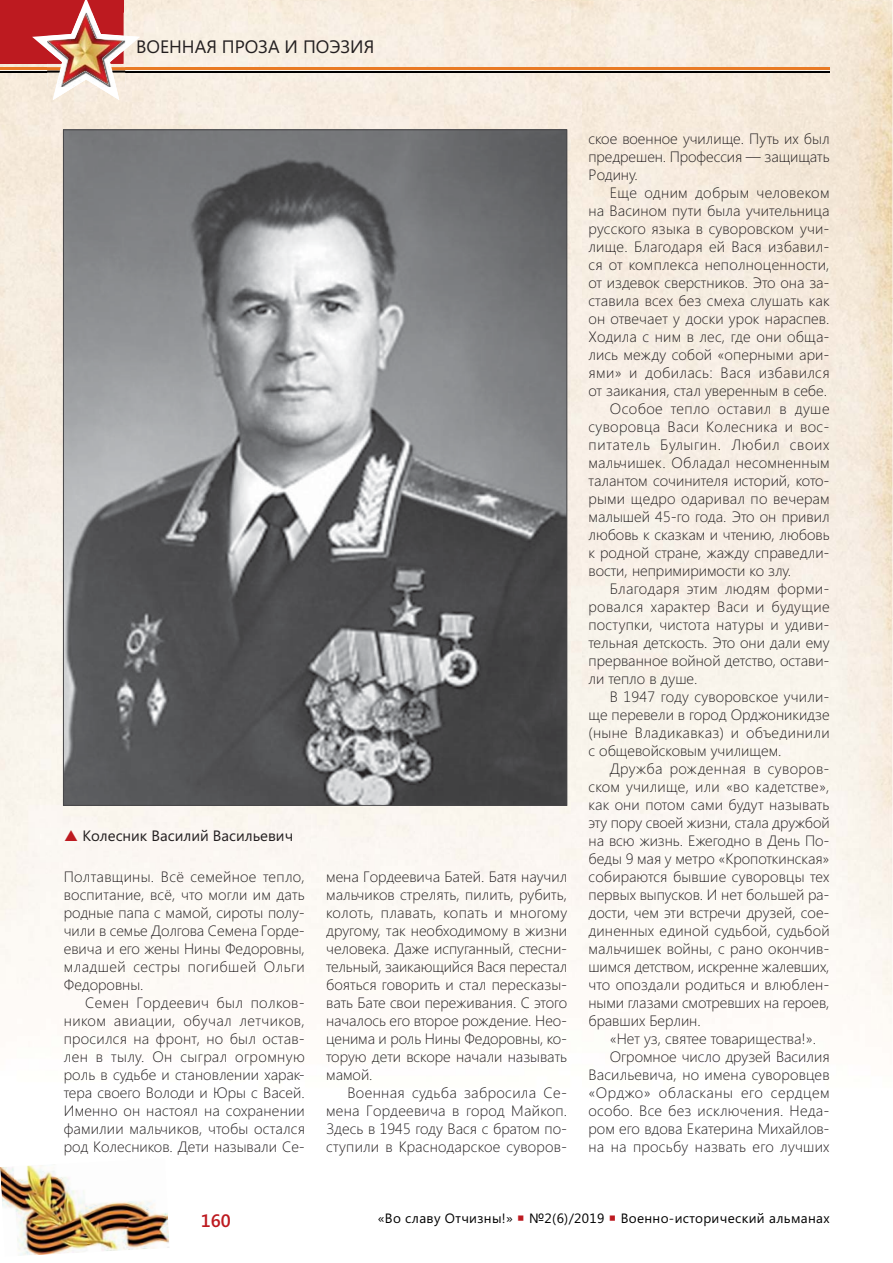
<style>
.page{position:relative;width:893px;height:1263px;background:#fff}
.page>*{position:absolute;margin:0;border:0;box-sizing:border-box;transform-origin:0 0}
.t1{font:18px "Segoe UI";color:#231f20}
.t2{font:600 18px "Segoe UI";color:#bd1a20}
.t3{font:300 15px/18px "Segoe UI";letter-spacing:.005em;color:#231f20;text-align:justify}
.t4{font:300 15px "Segoe UI";letter-spacing:.025em;color:#231f20}
.t5{font:300 15px "Segoe UI";letter-spacing:.03em;color:#231f20}
.t6{font:300 15px "Segoe UI";letter-spacing:.05em;color:#231f20}
.t7{font:15px "Segoe UI";color:#231f20}
.t8{font:13.5px "Segoe UI";letter-spacing:.025em;color:#000}
</style>
<div class="page">
<img style="left:0;top:0;width:892px;height:1024px">
<div style="left:0;top:0;width:123px;height:64px;background:#bd1a20"></div>
<hr style="left:0;top:67px;width:829px;height:3px;background:#e97a24">
<hr style="left:0;top:71px;width:829px;height:1px;background:#000">
<svg style="left:32px;top:0;width:108px;height:100px"></svg>
<img style="left:116px;top:13px;width:9px;height:74px">
<img style="left:85px;top:13px;width:38px;height:51px">
<img style="left:116px;top:67px;width:9px;height:5px">
<img style="left:47px;top:41px;width:69px;height:46px">
<img style="left:47px;top:13px;width:38px;height:28px">
<img style="left:47px;top:29px;width:32px;height:12px">
<img style="left:62px;top:71px;width:17px;height:14px">
<img style="left:0;top:1164px;width:169px;height:92px">
<img style="left:65px;top:131px;width:500px;height:673px">
<svg style="left:65px;top:830px;width:12px;height:11px"></svg>
<p class="t1" style="left:136px;top:36px;width:240px">ВОЕННАЯ ПРОЗА И ПОЭЗИЯ</p>
<p class="t7" style="left:83px;top:827px;width:212px">Колесник Василий Васильевич</p>
<p class="t3" style="left:64px;top:869px;width:242px">Полтавщины. Всё семейное тепло, воспитание, всё, что могли им дать родные папа с мамой, сироты полу&shy;чили в семье Долгова Семена Горде&shy;евича и его жены Нины Федоровны, младшей сестры погибшей Ольги Федоровны.</p>
<p class="t3" style="left:64px;top:995px;width:242px;text-indent:21px">Семен Гордеевич был полков&shy;ником авиации, обучал летчиков, просился на фронт, но был остав&shy;лен в тылу. Он сыграл огромную роль в судьбе и становлении харак&shy;тера своего Володи и Юры с Васей.<br>Именно он настоял на сохранении фамилии мальчиков, чтобы остался род Колесников. Дети называли Се-</p>
<p class="t3" style="left:326px;top:869px;width:242px">мена Гордеевича Батей. Батя научил мальчиков стрелять, пилить, рубить, колоть, плавать, копать и многому другому, так необходимому в жизни человека. Даже испуганный, стесни&shy;тельный, заикающийся Вася перестал бояться говорить и стал пересказы&shy;вать Бате свои переживания. С этого началось его второе рождение. Нео&shy;ценима и роль Нины Федоровны, ко&shy;торую дети вскоре начали называть мамой.</p>
<p class="t3" style="left:326px;top:1085px;width:242px;text-indent:21px">Военная судьба забросила Се&shy;мена Гордеевича в город Майкоп.<br>Здесь в 1945 году Вася с братом по&shy;ступили в Краснодарское суворов-</p>
<p class="t3" style="left:588px;top:131px;width:243px">ское военное училище. Путь их был предрешен. Профессия — защищать Родину.</p>
<p class="t4" style="left:609px;top:187px;width:221px">Еще одним добрым человеком</p>
<p class="t3" style="left:588px;top:203px;width:242px">на Васином пути была учительница</p>
<p class="t3" style="left:588px;top:221px;width:242px">русского языка в суворовском учи-</p>
<p class="t3" style="left:588px;top:239px;width:242px">лище. Благодаря ей Вася избавил-</p>
<p class="t3" style="left:588px;top:257px;width:242px">ся от комплекса неполноценности,</p>
<p class="t3" style="left:588px;top:275px;width:242px">от издевок сверстников. Это она за-</p>
<p class="t3" style="left:588px;top:293px;width:242px">ставила всех без смеха слушать как</p>
<p class="t3" style="left:588px;top:311px;width:242px">он отвечает у доски урок нараспев.</p>
<p class="t3" style="left:588px;top:329px;width:242px">Ходила с ним в лес, где они обща-</p>
<p class="t3" style="left:588px;top:347px;width:242px">лись между собой «оперными ари-</p>
<p class="t4" style="left:588px;top:367px;width:242px">ями» и добилась: Вася избавился</p>
<p class="t3" style="left:588px;top:383px;width:240px">от заикания, стал уверенным в себе.</p>
<p class="t5" style="left:609px;top:403px;width:221px">Особое тепло оставил в душе</p>
<p class="t4" style="left:588px;top:421px;width:242px">суворовца Васи Колесника и вос-</p>
<p class="t6" style="left:588px;top:439px;width:242px">питатель Булыгин. Любил своих</p>
<p class="t3" style="left:588px;top:455px;width:242px">мальчишек. Обладал несомненным</p>
<p class="t3" style="left:588px;top:473px;width:242px">талантом сочинителя историй, кото-</p>
<p class="t3" style="left:588px;top:491px;width:242px">рыми щедро одаривал по вечерам</p>
<p class="t3" style="left:588px;top:509px;width:242px">малышей 45-го года. Это он привил</p>
<p class="t3" style="left:588px;top:527px;width:242px">любовь к сказкам и чтению, любовь</p>
<p class="t3" style="left:588px;top:545px;width:242px">к родной стране, жажду справедли-</p>
<p class="t3" style="left:588px;top:563px;width:204px">вости, непримиримости ко злу.</p>
<p class="t4" style="left:609px;top:583px;width:221px">Благодаря этим людям форми-</p>
<p class="t4" style="left:588px;top:601px;width:242px">ровался характер Васи и будущие</p>
<p class="t3" style="left:588px;top:617px;width:242px">поступки, чистота натуры и удиви-</p>
<p class="t3" style="left:588px;top:635px;width:242px">тельная детскость. Это они дали ему</p>
<p class="t3" style="left:588px;top:653px;width:242px">прерванное войной детство, остави-</p>
<p class="t3" style="left:588px;top:671px;width:110px">ли тепло в душе.</p>
<p class="t3" style="left:609px;top:689px;width:221px">В 1947 году суворовское учили-</p>
<p class="t3" style="left:588px;top:707px;width:242px">ще перевели в город Орджоникидзе</p>
<p class="t3" style="left:588px;top:725px;width:242px">(ныне Владикавказ) и объединили</p>
<p class="t3" style="left:588px;top:743px;width:194px">с общевойсковым училищем.</p>
<p class="t4" style="left:609px;top:763px;width:221px">Дружба рожденная в суворов-</p>
<p class="t3" style="left:588px;top:779px;width:242px">ском училище, или «во кадетстве»,</p>
<p class="t3" style="left:588px;top:797px;width:242px">как они потом сами будут называть</p>
<p class="t3" style="left:588px;top:815px;width:242px">эту пору своей жизни, стала дружбой</p>
<p class="t3" style="left:588px;top:833px;width:242px">на всю жизнь. Ежегодно в День По-</p>
<p class="t3" style="left:588px;top:851px;width:242px">беды 9 мая у метро «Кропоткинская»</p>
<p class="t3" style="left:588px;top:869px;width:242px">собираются бывшие суворовцы тех</p>
<p class="t3" style="left:588px;top:887px;width:242px">первых выпусков. И нет большей ра-</p>
<p class="t3" style="left:588px;top:905px;width:242px">дости, чем эти встречи друзей, сое-</p>
<p class="t3" style="left:588px;top:923px;width:242px">диненных единой судьбой, судьбой</p>
<p class="t3" style="left:588px;top:941px;width:242px">мальчишек войны, с рано окончив-</p>
<p class="t3" style="left:588px;top:959px;width:242px">шимся детством, искренне жалевших,</p>
<p class="t3" style="left:588px;top:977px;width:242px">что опоздали родиться и влюблен-</p>
<p class="t3" style="left:588px;top:995px;width:242px">ными глазами смотревших на героев,</p>
<p class="t3" style="left:588px;top:1013px;width:114px">бравших Берлин.</p>
<p class="t3" style="left:609px;top:1031px;width:208px">«Нет уз, святее товарищества!».</p>
<p class="t3" style="left:609px;top:1049px;width:221px">Огромное число друзей Василия</p>
<p class="t3" style="left:588px;top:1067px;width:242px">Васильевича, но имена суворовцев</p>
<p class="t5" style="left:588px;top:1087px;width:242px">«Орджо» обласканы его сердцем</p>
<p class="t3" style="left:588px;top:1103px;width:242px">особо. Все без исключения. Неда-</p>
<p class="t3" style="left:588px;top:1121px;width:242px">ром его вдова Екатерина Михайлов-</p>
<p class="t3" style="left:588px;top:1139px;width:242px">на на просьбу назвать его лучших</p>
<p class="t2" style="left:201px;top:1210px;width:31px">160</p>
<p class="t8" style="left:378px;top:1210px;width:453px">«Во славу Отчизны!» №2(6)/2019 Военно-исторический альманах</p>
</div>
